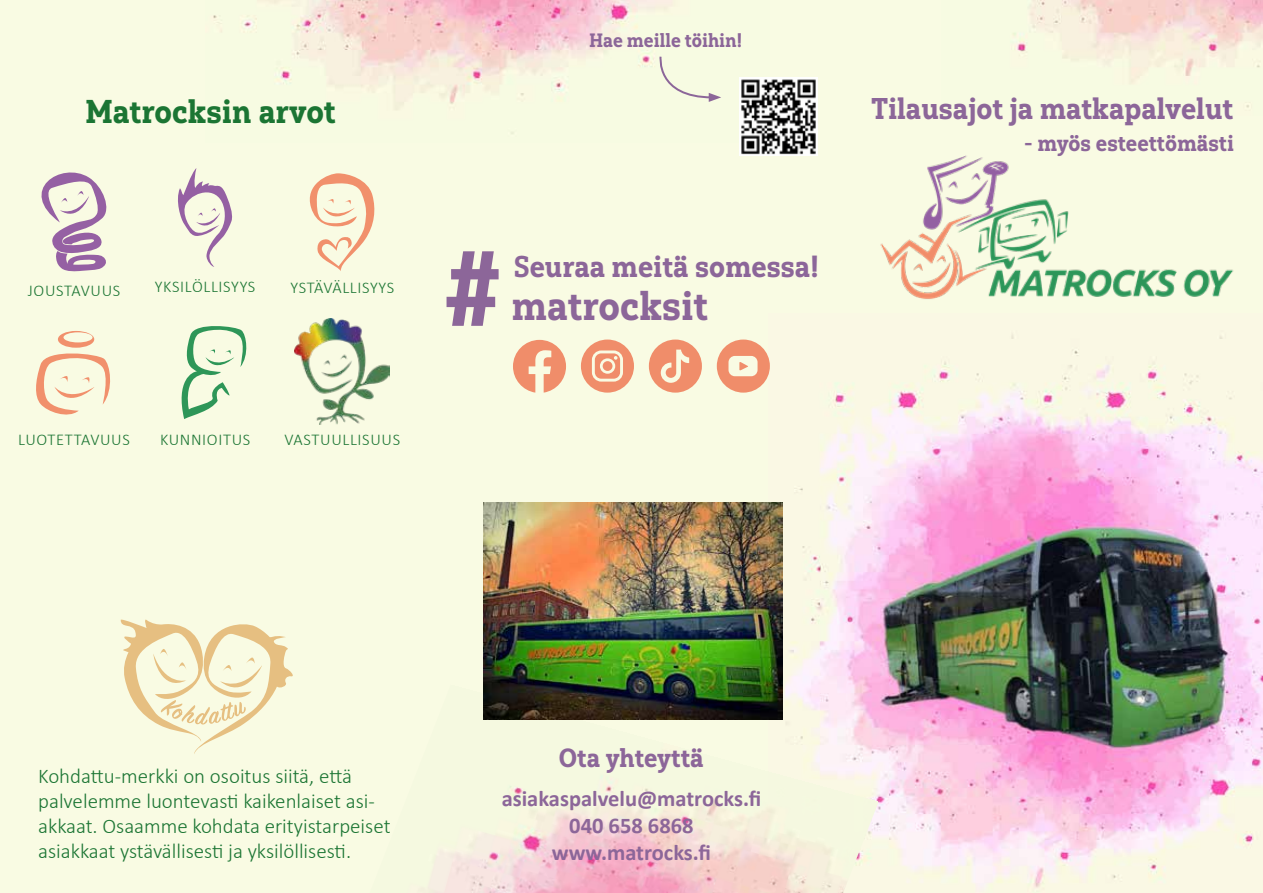
<style>
.page{position:relative;width:1263px;height:893px;background:#fff}
.page>*{position:absolute;margin:0;border:0;box-sizing:border-box;transform-origin:0 0}
.t1{font:106.5px "Yorkten Slab Con Ex B";color:#8c6699}
.t2{font:40.5px "Yorkten Slab Con Ex B";color:#8c6699}
.t3{font:33px "Yorkten Slab Con Ex B";color:#1b7533}
.t4{font:30px "Yorkten Slab Con Ex B";color:#8c6699}
.t5{font:26.25px "Yorkten Slab Con Ex B";color:#8c6699}
.t6{font:700 22.5px/27px "Calibri";color:#8c6699;text-align:center}
.t7{font:22.5px "Yorkten Slab Con Ex B";color:#8c6699}
.t8{font:300 21px/25.2px "Calibri";color:#1b7533}
.t9{font:19.35px "Yorkten Slab Con Ex B";color:#8c6699}
.t10{font:300 16.5px "Calibri";letter-spacing:.04em;color:#1b7533}
</style>
<div class="page">
<div style="left:421px;top:0;width:421px;height:893px;background:#f9fbe3"></div>
<div style="left:842px;top:0;width:421px;height:893px;background:#f9fbe3"></div>
<div style="left:0;top:0;width:421px;height:893px;background:#f9fbe3"></div>
<img style="left:782px;top:334px;width:481px;height:556px">
<img style="left:1013px;top:0;width:250px;height:108px">
<img style="left:420px;top:684px;width:459px;height:209px">
<img style="left:213px;top:0;width:527px;height:143px">
<img style="left:484px;top:502px;width:298px;height:217px">
<svg style="left:649px;top:340px;width:53px;height:53px"></svg>
<svg style="left:581px;top:340px;width:53px;height:53px"></svg>
<svg style="left:513px;top:340px;width:53px;height:53px"></svg>
<svg style="left:717px;top:340px;width:53px;height:53px"></svg>
<svg style="left:120px;top:619px;width:173px;height:135px"></svg>
<svg style="left:181px;top:326px;width:66px;height:93px"></svg>
<svg style="left:41px;top:172px;width:66px;height:100px"></svg>
<svg style="left:36px;top:331px;width:74px;height:84px"></svg>
<img style="left:295px;top:319px;width:95px;height:106px">
<svg style="left:178px;top:168px;width:55px;height:99px"></svg>
<svg style="left:309px;top:173px;width:66px;height:98px"></svg>
<img style="left:880px;top:155px;width:354px;height:144px">
<svg style="left:656px;top:55px;width:65px;height:47px"></svg>
<img style="left:740px;top:77px;width:78px;height:78px">
<p class="t9" style="left:589px;top:28px;width:155px">Hae meille töihin!</p>
<h3 class="t3" style="left:85px;top:91px;width:252px">Matrocksin arvot</h3>
<h3 class="t4" style="left:871px;top:90px;width:363px">Tilausajot ja matkapalvelut</h3>
<p class="t7" style="left:1024px;top:129px;width:211px">- myös esteettömästi</p>
<p class="t10" style="left:28px;top:280px;width:94px">JOUSTAVUUS</p>
<p class="t10" style="left:155px;top:276px;width:102px">YKSILÖLLISYYS</p>
<p class="t10" style="left:290px;top:278px;width:105px">YSTÄVÄLLISYYS</p>
<p class="t10" style="left:18px;top:429px;width:113px">LUOTETTAVUUS</p>
<p class="t10" style="left:160px;top:429px;width:92px">KUNNIOITUS</p>
<p class="t10" style="left:285px;top:429px;width:117px">VASTUULLISUUS</p>
<h1 class="t1" style="left:443px;top:223px;width:60px">#</h1>
<h3 class="t4" style="left:514px;top:248px;width:306px">Seuraa meitä somessa!</h3>
<h2 class="t2" style="left:512px;top:280px;width:198px">matrocksit</h2>
<p class="t8" style="left:38px;top:763px;width:354px">Kohdattu-merkki on osoitus siitä, että palvelemme luontevasti kaikenlaiset asi&shy;akkaat. Osaamme kohdata erityistarpeiset asiakkaat ystävällisesti ja yksilöllisesti.</p>
<p class="t5" style="left:559px;top:741px;width:146px">Ota yhteyttä</p>
<p class="t6" style="left:502px;top:785px;width:261px">asiakaspalvelu@matrocks.fi<br>040 658 6868 www.matrocks.fi</p>
</div>
